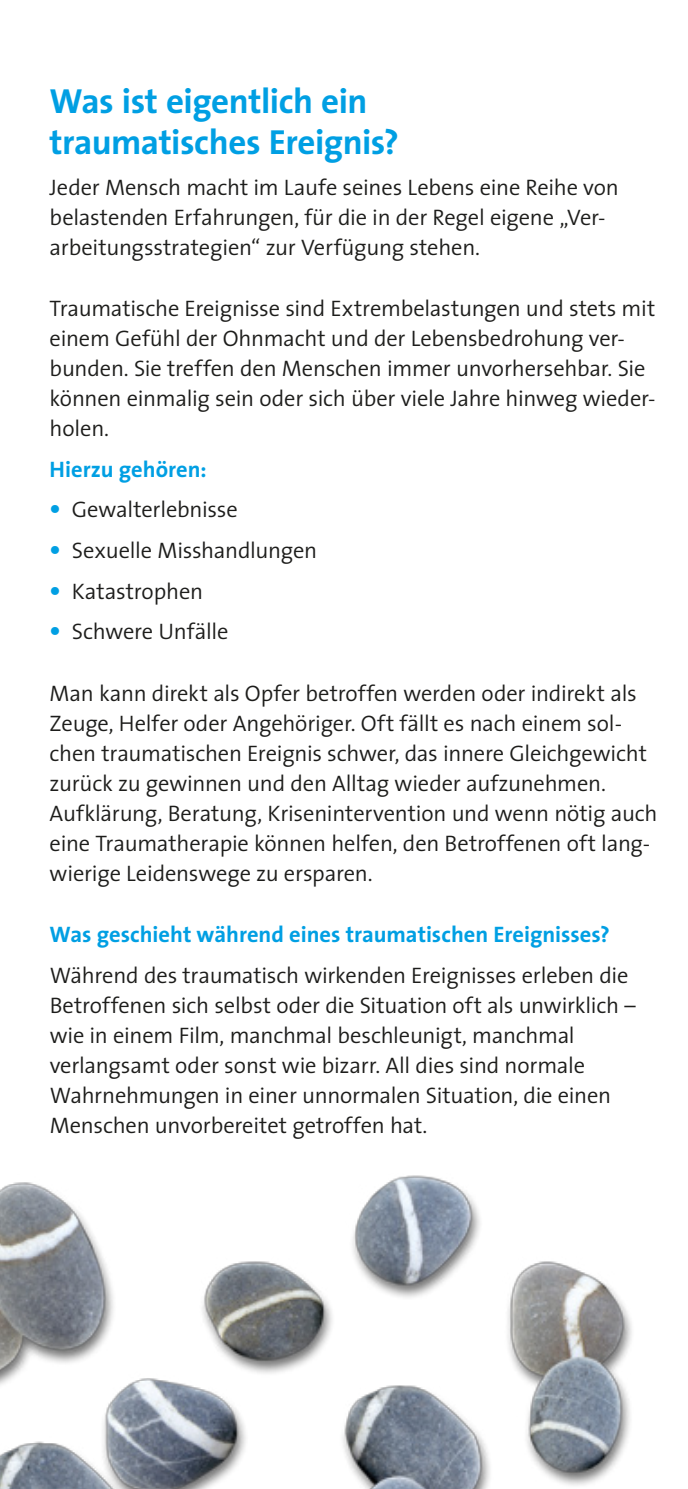
<style>
.page{position:relative;width:688px;height:1489px;background:#fff}
.page>*{position:absolute;margin:0;border:0;box-sizing:border-box;transform-origin:0 0}
.t1{font:700 35px/40.8px "The Sans";letter-spacing:-.015em;color:#009fe3}
.t2{font:300 22.5px/30px "The Sans";letter-spacing:-.01em;color:#1d1d1b}
.t3{font:700 22.5px "The Sans";color:#009fe3}
.s1{font-family:"Helvetica Neue CE";color:#009fe3}
</style>
<div class="page">
<img style="left:0;top:1175px;width:632px;height:313px">
<h1 class="t1" style="left:50px;top:81px;width:350px">Was ist eigentlich ein traumatisches Ereignis?</h1>
<p class="t2" style="left:50px;top:172px;width:570px">Jeder Mensch macht im Laufe seines Lebens eine Reihe von belastenden Erfahrungen, für die in der Regel eigene „Ver&shy;arbeitungsstrategien“ zur Verfügung stehen.</p>
<p class="t2" style="left:50px;top:293px;width:607px">Traumatische Ereignisse sind Extrembelastungen und stets mit einem Gefühl der Ohnmacht und der Lebensbedrohung ver&shy;bunden. Sie treffen den Menschen immer unvorhersehbar. Sie können einmalig sein oder sich über viele Jahre hinweg wieder&shy;holen.</p>
<p class="t3" style="left:50px;top:454px;width:158px">Hierzu gehören:</p>
<p class="t2" style="left:50px;top:495px;width:190px"><span class="s1">•</span> Gewalterlebnisse</p>
<p class="t2" style="left:50px;top:535px;width:269px"><span class="s1">•</span> Sexuelle Misshandlungen</p>
<p class="t2" style="left:50px;top:576px;width:155px"><span class="s1">•</span> Katastrophen</p>
<p class="t2" style="left:50px;top:616px;width:180px"><span class="s1">•</span> Schwere Unfälle</p>
<p class="t2" style="left:50px;top:678px;width:609px">Man kann direkt als Opfer betroffen werden oder indirekt als Zeuge, Helfer oder Angehöriger. Oft fällt es nach einem sol&shy;chen traumatischen Ereignis schwer, das innere Gleichgewicht zurück zu gewinnen und den Alltag wieder aufzunehmen.<br>Aufklärung, Beratung, Krisenintervention und wenn nötig auch eine Traumatherapie können helfen, den Betroffenen oft lang&shy;wierige Leidenswege zu ersparen.</p>
<p class="t3" style="left:50px;top:919px;width:561px">Was geschieht während eines traumatischen Ereignisses?</p>
<p class="t2" style="left:50px;top:960px;width:587px">Während des traumatisch wirkenden Ereignisses erleben die Betroffenen sich selbst oder die Situation oft als unwirklich – wie in einem Film, manchmal beschleunigt, manchmal verlangsamt oder sonst wie bizarr. All dies sind normale Wahrnehmungen in einer unnormalen Situation, die einen Menschen unvorbereitet getroffen hat.</p>
</div>
